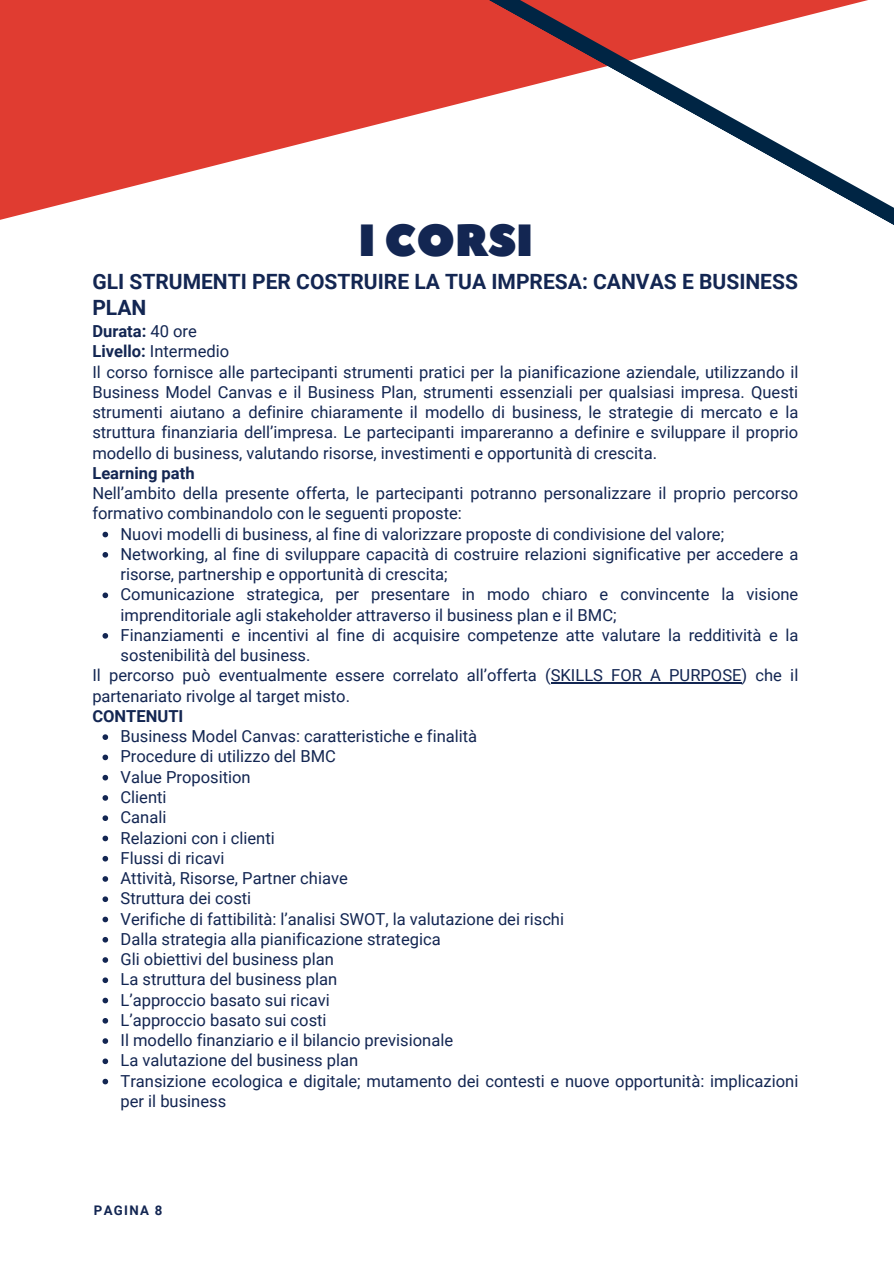
<style>
.page{position:relative;width:894px;height:1264px;background:#fff}
.page>*{position:absolute;margin:0;border:0;box-sizing:border-box;transform-origin:0 0}
.t1{font:45px "Peace Sans";color:#132652}
.t2{font:700 21px/25.8px "Roboto";color:#132652}
.t3{font:16.5px/20.2px "Roboto";color:#132652}
.t4{font:700 13.2px "Roboto";letter-spacing:.1em;color:#132652}
.s1{font-weight:700}
</style>
<div class="page">
<svg style="left:0;top:0;width:458px;height:220px;fill:#e03c31"></svg>
<svg style="left:102px;top:531px;width:6px;height:6px"></svg>
<svg style="left:102px;top:552px;width:6px;height:5px"></svg>
<svg style="left:102px;top:592px;width:6px;height:6px"></svg>
<svg style="left:102px;top:633px;width:6px;height:5px"></svg>
<hr style="left:550px;top:682px;width:191px;height:1px;background:#132652">
<svg style="left:102px;top:734px;width:6px;height:6px"></svg>
<svg style="left:102px;top:754px;width:6px;height:6px"></svg>
<svg style="left:102px;top:774px;width:6px;height:6px"></svg>
<svg style="left:102px;top:795px;width:6px;height:5px"></svg>
<svg style="left:102px;top:815px;width:6px;height:6px"></svg>
<svg style="left:102px;top:835px;width:6px;height:6px"></svg>
<svg style="left:102px;top:855px;width:6px;height:6px"></svg>
<svg style="left:102px;top:876px;width:6px;height:5px"></svg>
<svg style="left:102px;top:896px;width:6px;height:6px"></svg>
<svg style="left:102px;top:916px;width:6px;height:6px"></svg>
<svg style="left:102px;top:937px;width:6px;height:5px"></svg>
<svg style="left:102px;top:957px;width:6px;height:5px"></svg>
<svg style="left:102px;top:977px;width:6px;height:6px"></svg>
<svg style="left:102px;top:997px;width:6px;height:6px"></svg>
<svg style="left:102px;top:1018px;width:6px;height:5px"></svg>
<svg style="left:102px;top:1038px;width:6px;height:5px"></svg>
<svg style="left:102px;top:1058px;width:6px;height:6px"></svg>
<svg style="left:102px;top:1078px;width:6px;height:6px"></svg>
<svg style="left:458px;top:0;width:435px;height:225px"></svg>
<p class="t1" style="left:358px;top:211px;width:176px">I CORSI</p>
<p class="t2" style="left:92px;top:268px;width:707px">GLI STRUMENTI PER COSTRUIRE LA TUA IMPRESA: CANVAS E BUSINESS<br>PLAN</p>
<p class="t3" style="left:92px;top:321px;width:707px"><span class="s1">Durata:</span> 40 ore<br><span class="s1">Livello:</span> Intermedio<br>Il corso fornisce alle partecipanti strumenti pratici per la pianificazione aziendale, utilizzando il Business Model Canvas e il Business Plan, strumenti essenziali per qualsiasi impresa. Questi strumenti aiutano a definire chiaramente il modello di business, le strategie di mercato e la struttura finanziaria dell’impresa. Le partecipanti impareranno a definire e sviluppare il proprio modello di business, valutando risorse, investimenti e opportunità di crescita.<br><span class="s1">Learning path<br></span>Nell’ambito della presente offerta, le partecipanti potranno personalizzare il proprio percorso formativo combinandolo con le seguenti proposte:</p>
<h1 class="t3" style="left:120px;top:524px;width:605px">Nuovi modelli di business, al fine di valorizzare proposte di condivisione del valore;</h1>
<h2 class="t3" style="left:120px;top:544px;width:679px">Networking, al fine di sviluppare capacità di costruire relazioni significative per accedere a risorse, partnership e opportunità di crescita;</h2>
<p class="t3" style="left:120px;top:584px;width:679px">Comunicazione strategica, per presentare in modo chiaro e convincente la visione imprenditoriale agli stakeholder attraverso il business plan e il BMC;</p>
<p class="t3" style="left:120px;top:625px;width:679px">Finanziamenti e incentivi al fine di acquisire competenze atte valutare la redditività e la sostenibilità del business.</p>
<p class="t3" style="left:92px;top:665px;width:707px">Il percorso può eventualmente essere correlato all’offerta (SKILLS FOR A PURPOSE) che il partenariato rivolge al target misto.<br><span class="s1">CONTENUTI</span></p>
<p class="t3" style="left:120px;top:726px;width:358px">Business Model Canvas: caratteristiche e finalità</p>
<h2 class="t3" style="left:120px;top:746px;width:217px">Procedure di utilizzo del BMC</h2>
<p class="t3" style="left:120px;top:767px;width:132px">Value Proposition</p>
<p class="t3" style="left:120px;top:787px;width:48px">Clienti</p>
<p class="t3" style="left:120px;top:807px;width:47px">Canali</p>
<p class="t3" style="left:120px;top:827px;width:156px">Relazioni con i clienti</p>
<p class="t3" style="left:120px;top:848px;width:106px">Flussi di ricavi</p>
<p class="t3" style="left:120px;top:868px;width:229px">Attività, Risorse, Partner chiave</p>
<p class="t3" style="left:120px;top:888px;width:132px">Struttura dei costi</p>
<p class="t3" style="left:120px;top:908px;width:445px">Verifiche di fattibilità: l’analisi SWOT, la valutazione dei rischi</p>
<p class="t3" style="left:120px;top:929px;width:321px">Dalla strategia alla pianificazione strategica</p>
<p class="t3" style="left:120px;top:949px;width:215px">Gli obiettivi del business plan</p>
<p class="t3" style="left:120px;top:969px;width:218px">La struttura del business plan</p>
<p class="t3" style="left:120px;top:989px;width:211px">L’approccio basato sui ricavi</p>
<p class="t3" style="left:120px;top:1010px;width:207px">L’approccio basato sui costi</p>
<p class="t3" style="left:120px;top:1030px;width:334px">Il modello finanziario e il bilancio previsionale</p>
<p class="t3" style="left:120px;top:1050px;width:239px">La valutazione del business plan</p>
<p class="t3" style="left:120px;top:1070px;width:679px">Transizione ecologica e digitale; mutamento dei contesti e nuove opportunità: implicazioni per il business</p>
<p class="t4" style="left:94px;top:1202px;width:70px">PAGINA 8</p>
</div>
